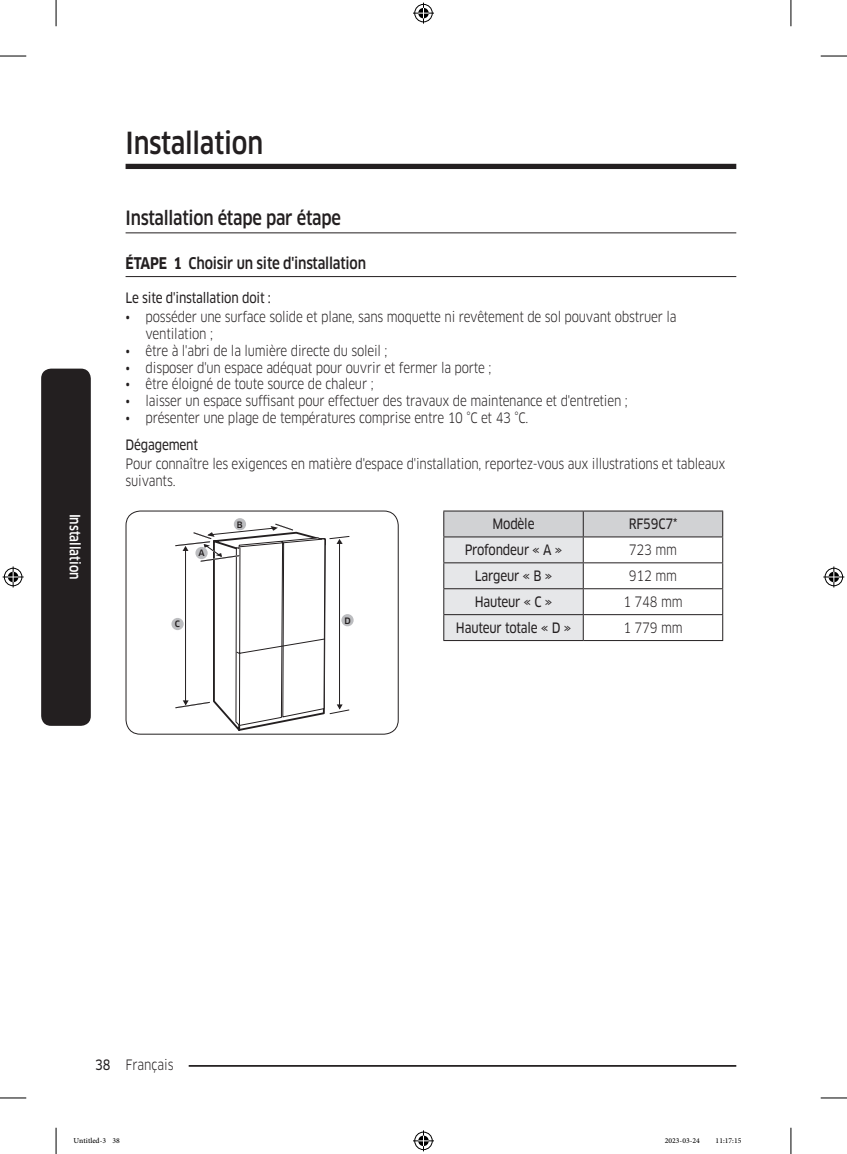
<style>
.page{position:relative;width:847px;height:1154px;background:#fff}
.page>*{position:absolute;margin:0;border:0;box-sizing:border-box;transform-origin:0 0}
.t1{font:500 29.75px "Samsung Clan Pro";letter-spacing:-.01em;color:#231f20;scale:.85 1}
.t2{font:500 19.25px "Samsung Clan Pro";letter-spacing:-.015em;color:#231f20;scale:.85 1}
.t3{font:500 15.75px "Samsung Clan Pro";letter-spacing:-.015em;color:#231f20;scale:.85 1}
.P_Center{font:14px/16.8px "Samsung Clan Pro";letter-spacing:-.015em;color:#231f20;scale:.85 1}
.P_Center-2{font:14px "Samsung Clan Pro News";letter-spacing:-.015em;color:#231f20;scale:.85 1}
.Sidebar{font:500 14px "Samsung Clan Pro";color:#fff;scale:.85 1}
.t4{font:10.5px "Adobe Arabic";color:#000}
.image{font:500 8.58px "Samsung Clan Pro";color:#231f20}
.s1{font-weight:700}
.s2{font-family:"Samsung Clan Pro News"}
</style>
<div class="page">
<div style="left:125px;top:164px;width:611px;height:5px;background:#231f20"></div>
<hr style="left:125px;top:1065px;width:611px;height:2px;background:#231f20">
<div style="left:111px;top:1055px;width:78px;height:17px;background:#fff"></div>
<div style="left:41px;top:369px;width:50px;height:357px;background:#231f20;border-radius:10px"></div>
<hr style="left:125px;top:232px;width:611px;height:1px;background:#231f20">
<hr style="left:125px;top:276px;width:611px;height:1px;background:#231f20">
<svg style="left:174px;top:523px;width:176px;height:208px"></svg>
<div style="left:195px;top:547px;width:12px;height:12px;background:#bcbdc0;border-radius:50%"></div>
<div style="left:234px;top:518px;width:12px;height:12px;background:#bcbdc0;border-radius:50%"></div>
<div style="left:171px;top:618px;width:13px;height:12px;background:#bcbdc0;border-radius:50%"></div>
<div style="left:341px;top:614px;width:12px;height:12px;background:#bcbdc0;border-radius:50%"></div>
<div style="left:125px;top:510px;width:273px;height:224px;border:1px solid #231f20;border-radius:14px"></div>
<hr style="left:443px;top:510px;width:140px;height:1px;background:#231f20">
<hr style="left:583px;top:510px;width:139px;height:1px;background:#231f20">
<svg style="left:443px;top:511px;width:280px;height:129px"></svg>
<hr style="left:443px;top:640px;width:140px;height:1px;background:#231f20">
<hr style="left:583px;top:640px;width:139px;height:1px;background:#231f20">
<svg style="left:0;top:56px;width:26px;height:1px"></svg>
<svg style="left:820px;top:56px;width:26px;height:1px"></svg>
<svg style="left:0;top:1097px;width:26px;height:1px"></svg>
<svg style="left:820px;top:1097px;width:26px;height:1px"></svg>
<svg style="left:56px;top:0;width:1px;height:26px"></svg>
<svg style="left:56px;top:1128px;width:1px;height:26px"></svg>
<svg style="left:790px;top:0;width:1px;height:26px"></svg>
<svg style="left:790px;top:1128px;width:1px;height:26px"></svg>
<svg style="left:413px;top:3px;width:21px;height:21px"></svg>
<svg style="left:413px;top:1130px;width:21px;height:21px"></svg>
<svg style="left:3px;top:566px;width:21px;height:21px"></svg>
<svg style="left:823px;top:566px;width:21px;height:21px"></svg>
<h1 class="t1" style="left:125px;top:125px;width:163px">Installation</h1>
<p class="Sidebar" style="left:83px;top:513px;width:79px;rotate:90deg">Installation</p>
<h2 class="t2" style="left:125px;top:207px;width:255px">Installation étape par étape</h2>
<p class="t3" style="left:125px;top:254px;width:284px"><span class="s1">ÉTAPE 1</span> Choisir un site d'installation</p>
<h4 class="P_Center-2" style="left:125px;top:289px;width:172px">Le site d'installation doit :</h4>
<p class="P_Center" style="left:145px;top:309px;width:626px;text-indent:-20px">• posséder une surface solide et plane, sans moquette ni revêtement de sol pouvant obstruer la ventilation ;</p>
<p class="P_Center" style="left:125px;top:342px;width:309px">• être à l'abri de la lumière directe du soleil ;</p>
<p class="P_Center" style="left:125px;top:359px;width:432px">• disposer d'un espace adéquat pour ouvrir et fermer la porte ;</p>
<p class="P_Center" style="left:125px;top:376px;width:293px">• être éloigné de toute source de chaleur ;</p>
<p class="P_Center" style="left:125px;top:393px;width:592px">• laisser un espace suffisant pour effectuer des travaux de maintenance et d'entretien ;</p>
<p class="P_Center" style="left:125px;top:409px;width:475px">• présenter une plage de températures comprise entre 10 °C et 43 °C.</p>
<h4 class="P_Center-2" style="left:125px;top:436px;width:87px">Dégagement</h4>
<p class="P_Center" style="left:125px;top:455px;width:707px">Pour connaître les exigences en matière d'espace d'installation, reportez-vous aux illustrations et tableaux suivants.</p>
<p class="image" style="left:198px;top:548px;width:8px">A</p>
<p class="image" style="left:175px;top:619px;width:7px">C</p>
<p class="image" style="left:237px;top:519px;width:7px">B</p>
<p class="image" style="left:344px;top:615px;width:8px">D</p>
<p class="P_Center-2" style="left:492px;top:516px;width:51px">Modèle</p>
<p class="P_Center-2" style="left:628px;top:516px;width:59px">RF59C7*</p>
<p class="P_Center-2" style="left:464px;top:542px;width:116px">Profondeur « A »</p>
<p class="P_Center" style="left:628px;top:542px;width:58px">723 mm</p>
<p class="P_Center-2" style="left:474px;top:568px;width:92px">Largeur « B »</p>
<p class="P_Center" style="left:628px;top:568px;width:58px">912 mm</p>
<p class="P_Center-2" style="left:474px;top:594px;width:93px">Hauteur « C »</p>
<p class="P_Center" style="left:623px;top:594px;width:71px">1 748 mm</p>
<p class="P_Center-2" style="left:456px;top:620px;width:137px">Hauteur totale « D »</p>
<p class="P_Center" style="left:623px;top:619px;width:71px">1 779 mm</p>
<p class="P_Center" style="left:95px;top:1056px;width:94px"><span class="s2">38</span> Français</p>
<p class="t4" style="left:74px;top:1133px;width:48px">Untitled-3 38</p>
<p class="t4" style="left:664px;top:1133px;width:37px">2023-03-24</p>
<p class="t4" style="left:715px;top:1133px;width:27px">11:17:15</p>
</div>
